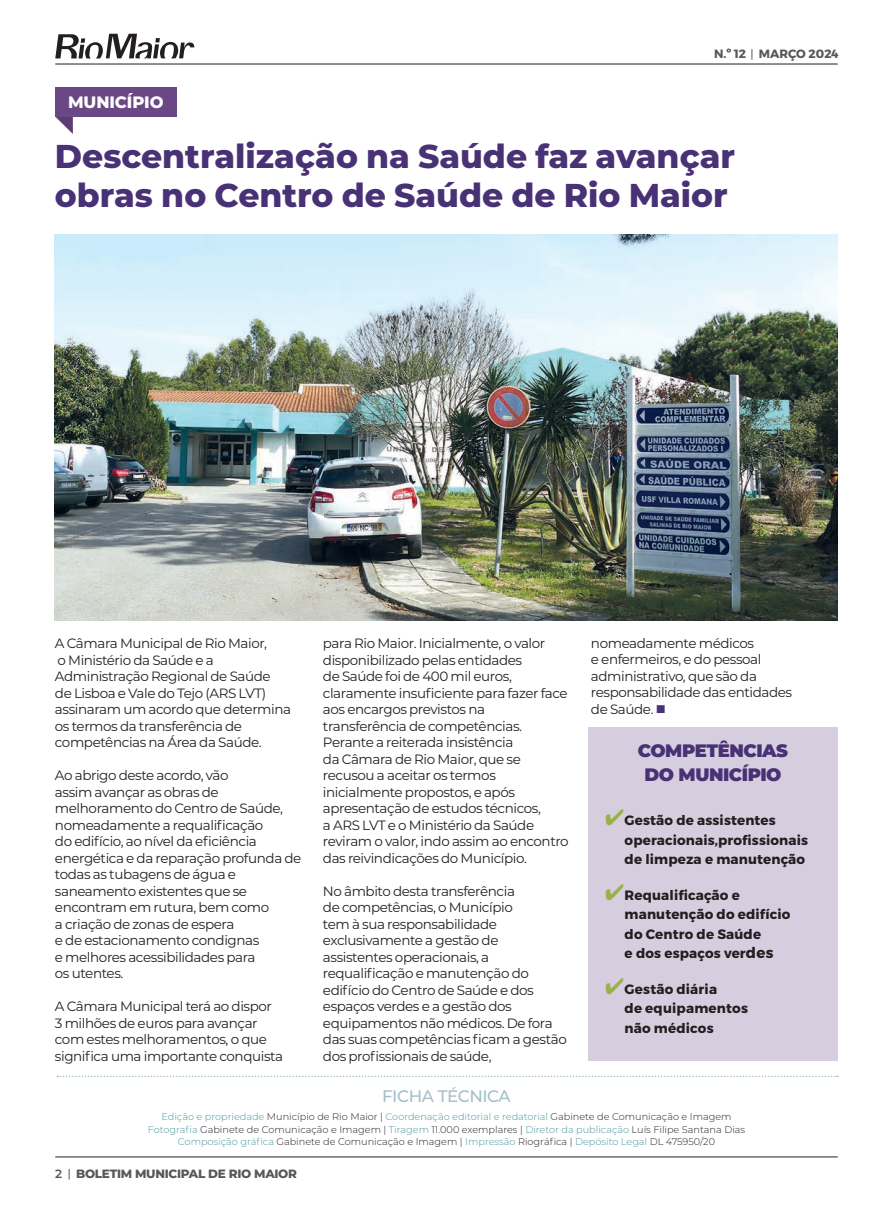
<style>
.page{position:relative;width:893px;height:1212px;background:#fff}
.page>*{position:absolute;margin:0;border:0;box-sizing:border-box;transform-origin:0 0}
.TÍTULO_E{font:800 33px/39px "Montserrat";color:#483175}
.TIT_CAIXA{font:900 18px/24px "Montserrat";letter-spacing:-.025em;color:#483175;text-align:center}
.t1{font:500 16.65px "Montserrat";letter-spacing:-.025em;color:#a4c0c8}
.CABEÇA_DE_SECÇÃO{font:800 16.5px "Montserrat";letter-spacing:-.005em;color:#fff}
.TXT{font:13.5px/16.5px "Montserrat";letter-spacing:-.03em;color:#231f20}
.BULLET_CAIXA{font:700 13.5px/19.5px "Montserrat";letter-spacing:.01em;color:#231f20}
.TXT-2{font:700 13.5px/19.5px "Montserrat";letter-spacing:.015em;color:#231f20}
.t2{font:800 12px "Montserrat";letter-spacing:-.025em;color:#57585a}
.t3{font:700 12px "Montserrat";color:#57585a}
.t4{font:300 9.75px/12.5px "Montserrat";color:#231f20;text-align:center}
.s1{color:#483175}
.s2{color:#98b248}
.s3{font-size:15px}
.s4{color:#4e95a1}
.s5{font-weight:600}
</style>
<div class="page">
<hr style="left:55px;top:1157px;width:783px;height:1px;background:#231f20">
<hr style="left:55px;top:64px;width:783px;height:1px;background:#231f20">
<svg style="left:55px;top:34px;width:139px;height:24px"></svg>
<div style="left:588px;top:727px;width:250px;height:334px;background:#d6cdde"></div>
<img style="left:55px;top:234px;width:783px;height:387px">
<svg style="left:55px;top:117px;width:18px;height:17px"></svg>
<div style="left:55px;top:87px;width:121px;height:30px;background:#6a4886"></div>
<svg style="left:57px;top:1076px;width:781px;height:1px"></svg>
<p class="CABEÇA_DE_SECÇÃO" style="left:68px;top:90px;width:97px">MUNICÍPIO</p>
<p class="t3" style="left:714px;top:44px;width:126px">N.º 12 MARÇO 2024</p>
<p class="TÍTULO_E" style="left:55px;top:135px;width:682px">Descentralização na Saúde faz avançar obras no Centro de Saúde de Rio Maior</p>
<p class="TXT" style="left:55px;top:634px;width:238px">A Câmara Municipal de Rio Maior,<br>o Ministério da Saúde e a<br>Administração Regional de Saúde<br>de Lisboa e Vale do Tejo (ARS LVT) assinaram um acordo que determina os termos da transferência de competências na Área da Saúde.</p>
<p class="TXT" style="left:55px;top:766px;width:248px">Ao abrigo deste acordo, vão<br>assim avançar as obras de melhoramento do Centro de Saúde, nomeadamente a requalificação<br>do edifício, ao nível da eficiência energética e da reparação profunda de todas as tubagens de água e saneamento existentes que se encontram em rutura, bem como<br>a criação de zonas de espera<br>e de estacionamento condignas<br>e melhores acessibilidades para<br>os utentes.</p>
<p class="TXT" style="left:55px;top:997px;width:230px">A Câmara Municipal terá ao dispor<br>3 milhões de euros para avançar com estes melhoramentos, o que significa uma importante conquista</p>
<p class="TXT" style="left:323px;top:634px;width:247px">para Rio Maior. Inicialmente, o valor disponibilizado pelas entidades<br>de Saúde foi de 400 mil euros, claramente insuficiente para fazer face aos encargos previstos na transferência de competências.<br>Perante a reiterada insistência<br>da Câmara de Rio Maior, que se recusou a aceitar os termos inicialmente propostos, e após apresentação de estudos técnicos,<br>a ARS LVT e o Ministério da Saúde reviram o valor, indo assim ao encontro das reivindicações do Município.</p>
<p class="TXT" style="left:323px;top:882px;width:245px">No âmbito desta transferência<br>de competências, o Município<br>tem à sua responsabilidade exclusivamente a gestão de assistentes operacionais, a requalificação e manutenção do edifício do Centro de Saúde e dos espaços verdes e a gestão dos equipamentos não médicos. De fora das suas competências ficam a gestão dos profissionais de saúde,</p>
<p class="TXT" style="left:591px;top:634px;width:203px">nomeadamente médicos<br>e enfermeiros, e do pessoal administrativo, que são da responsabilidade das entidades de Saúde. <span class="s1">■</span></p>
<p class="TIT_CAIXA" style="left:638px;top:738px;width:152px">COMPETÊNCIAS<br>DO MUNICÍPIO</p>
<p class="BULLET_CAIXA" style="left:625px;top:811px;width:185px;text-indent:-19px"><span class="s2">✔</span>Gestão de assistentes operacionais,profissionais de limpeza e manutenção</p>
<p class="BULLET_CAIXA" style="left:625px;top:885px;width:167px;text-indent:-19px"><span class="s2">✔</span>Requalificação e manutenção do edifício do Centro de Saúde<br>e dos espaços ver<span class="s3">des</span></p>
<p class="TXT-2" style="left:625px;top:979px;width:125px;text-indent:-19px"><span class="s2">✔</span>Gestão diária<br>de equipamentos não médicos</p>
<p class="t1" style="left:382px;top:1084px;width:130px">FICHA TÉCNICA</p>
<p class="t4" style="left:148px;top:1110px;width:599px"><span class="s4">Edição e propriedade</span> Município de Rio Maior | <span class="s4">Coordenação editorial e redatorial</span> Gabinete de Comunicação e Imagem<br><span class="s4">Fotografia</span> Gabinete de Comunicação e Imagem | <span class="s4">Tiragem</span> 11.000 exemplares | <span class="s4">Diretor da publicação</span> Luís Filipe Santana Dias<br><span class="s4">Composição gráfica</span> Gabinete de Comunicação e Imagem | <span class="s4">Impressão</span> Riográfica | <span class="s4">Depósito Legal</span> DL 475950/20</p>
<p class="t2" style="left:55px;top:1165px;width:243px"><span class="s5">2</span> BOLETIM MUNICIPAL DE RIO MAIOR</p>
</div>
